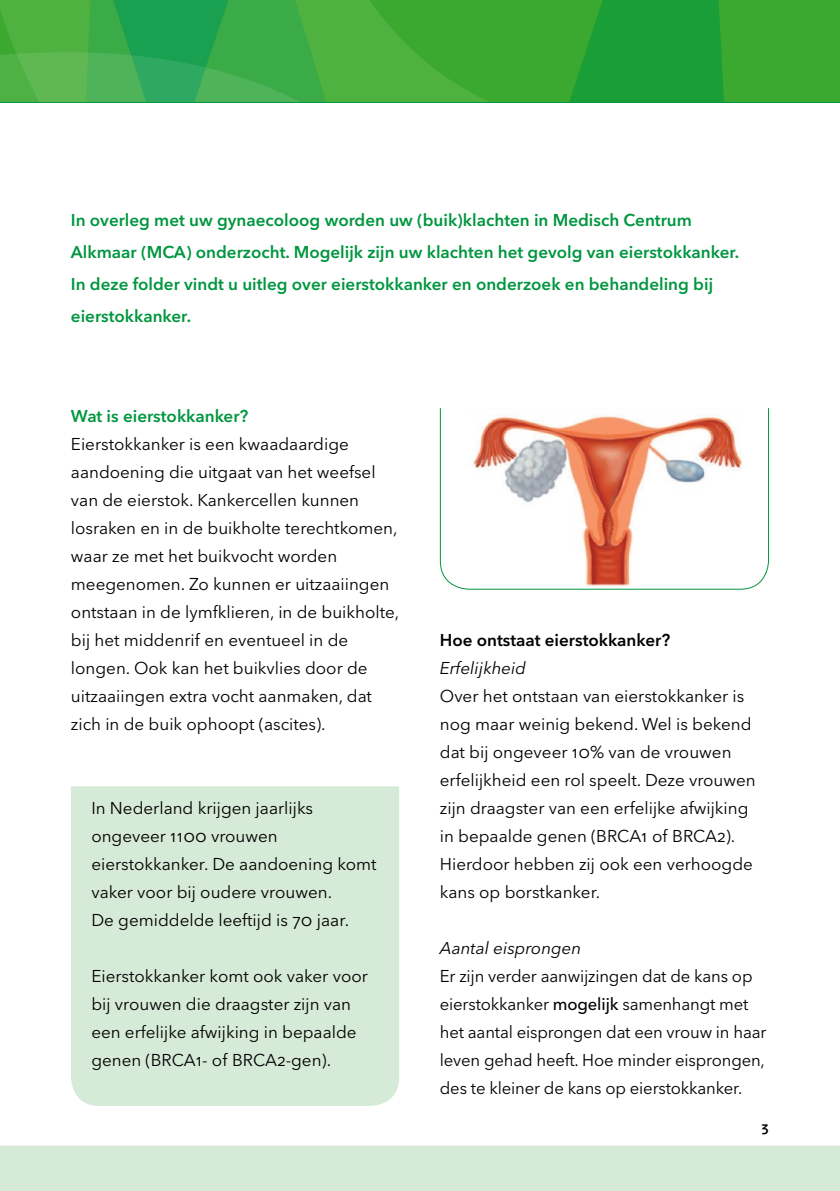
<style>
.page{position:relative;width:840px;height:1191px;background:#fff}
.page>*{position:absolute;margin:0;border:0;box-sizing:border-box;transform-origin:0 0}
.t1{font:17px/28px "Avenir Next LT Pro";color:#000}
.t2{font:600 17px/32px "Avenir Next LT Pro";color:#00963f}
.t3{font:italic 17px "Avenir Next LT Pro";color:#000}
.t4{font:600 17px "Avenir Next LT Pro";color:#000}
.t5{font:600 14px "Avenir Next LT Pro";color:#000}
.s1{font-weight:500}
</style>
<div class="page">
<svg style="left:0;top:0;width:839px;height:102px"></svg>
<svg style="left:0;top:52px;width:300px;height:50px"></svg>
<div style="left:0;top:1145px;width:839px;height:46px;background:#d6ead8"></div>
<div style="left:71px;top:786px;width:328px;height:320px;background:#d6ead8"></div>
<svg style="left:439px;top:408px;width:330px;height:182px"></svg>
<p class="t2" style="left:71px;top:204px;width:669px">In overleg met uw gynaecoloog worden uw (buik)klachten in Medisch Centrum Alkmaar (MCA) onderzocht. Mogelijk zijn uw klachten het gevolg van eierstokkanker.<br>In deze folder vindt u uitleg over eierstokkanker en onderzoek en behandeling bij eierstokkanker.</p>
<p class="t2" style="left:71px;top:400px;width:179px">Wat is eierstokkanker?</p>
<p class="t1" style="left:71px;top:430px;width:330px">Eierstokkanker is een kwaadaardige aandoening die uitgaat van het weefsel van de eierstok. Kankercellen kunnen losraken en in de buikholte terechtkomen, waar ze met het buikvocht worden meegenomen. Zo kunnen er uitzaaiingen ontstaan in de lymfklieren, in de buikholte, bij het middenrif en eventueel in de longen. Ook kan het buikvlies door de uitzaaiingen extra vocht aanmaken, dat zich in de buik ophoopt (ascites).</p>
<p class="t1" style="left:91px;top:794px;width:286px">In Nederland krijgen jaarlijks ongeveer 1100 vrouwen eierstokkanker. De aandoening komt vaker voor bij oudere vrouwen.<br>De gemiddelde leeftijd is 70 jaar.</p>
<p class="t1" style="left:91px;top:962px;width:278px">Eierstokkanker komt ook vaker voor bij vrouwen die draagster zijn van een erfelijke afwijking in bepaalde genen (BRCA1- of BRCA2-gen).</p>
<p class="t4" style="left:439px;top:630px;width:232px">Hoe ontstaat eierstokkanker?</p>
<p class="t3" style="left:439px;top:658px;width:88px">Erfelijkheid</p>
<p class="t1" style="left:439px;top:682px;width:317px">Over het ontstaan van eierstokkanker is nog maar weinig bekend. Wel is bekend dat bij ongeveer 10% van de vrouwen erfelijkheid een rol speelt. Deze vrouwen zijn draagster van een erfelijke afwijking in bepaalde genen (BRCA1 of BRCA2).<br>Hierdoor hebben zij ook een verhoogde kans op borstkanker.</p>
<p class="t3" style="left:439px;top:938px;width:143px">Aantal eisprongen</p>
<p class="t1" style="left:439px;top:962px;width:328px">Er zijn verder aanwijzingen dat de kans op eierstokkanker <span class="s1">mogelijk</span> samenhangt met het aantal eisprongen dat een vrouw in haar leven gehad heeft. Hoe minder eisprongen, des te kleiner de kans op eierstokkanker.</p>
<p class="t5" style="left:760px;top:1118px;width:9px">3</p>
</div>
